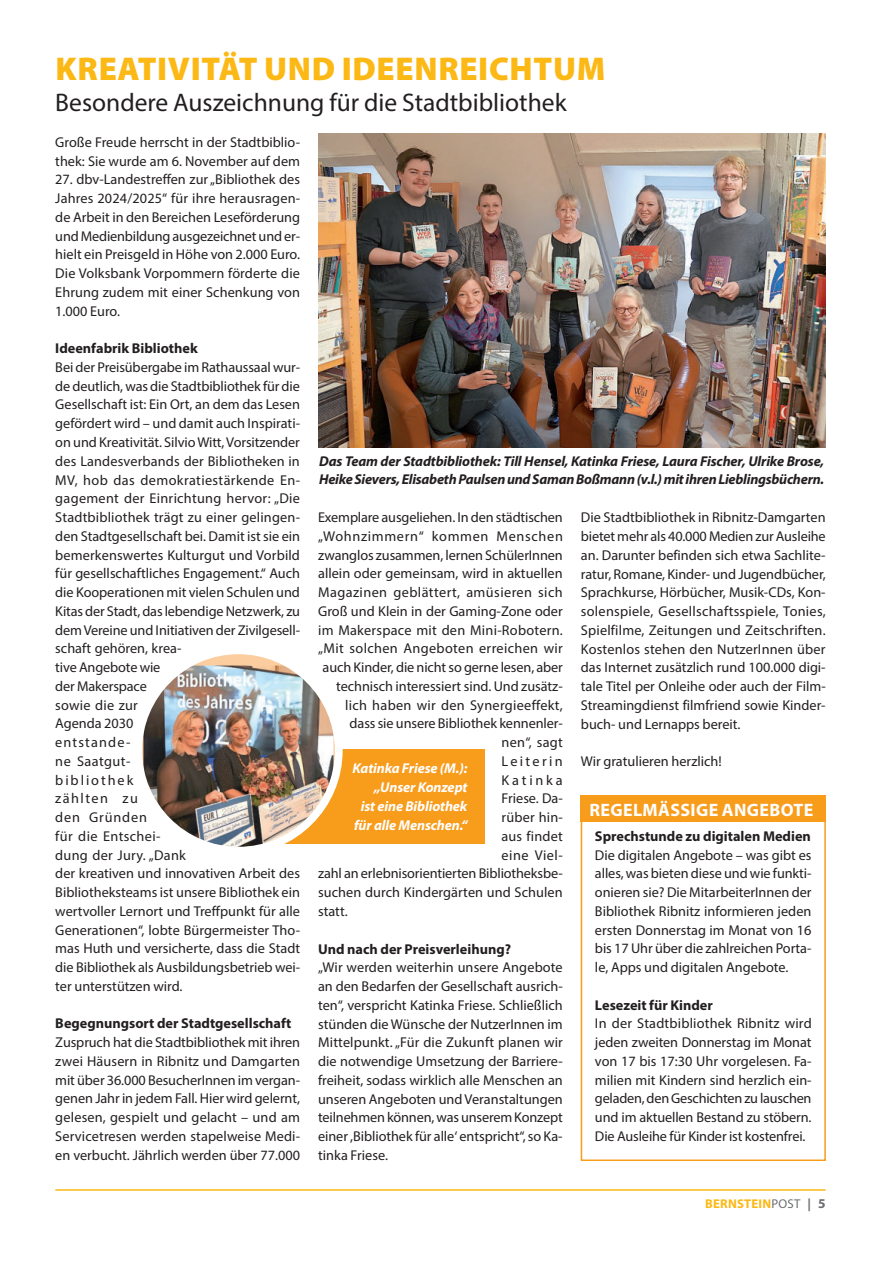
<style>
.page{position:relative;width:881px;height:1263px;background:#fff}
.page>*{position:absolute;margin:0;border:0;box-sizing:border-box;transform-origin:0 0}
.t1{font:900 33px "Myriad Pro";letter-spacing:.02em;color:#fcb814}
.t2{font:25.5px "Myriad Pro";color:#231f20}
.t3{font:700 18px "Myriad Pro";letter-spacing:.02em;color:#fff}
.t4{font:14.25px/18.8px "Myriad Pro";color:#231f20;text-align:justify}
.t5{font:italic 700 14.25px/18.8px "Myriad Pro";letter-spacing:-.015em;color:#231f20}
.t6{font:700 14.25px "Myriad Pro";color:#231f20}
.t7{font:italic 700 14.25px/18.8px "Myriad Pro";letter-spacing:-.01em;color:#fff;text-align:right}
.t8{font:14.25px "Myriad Pro";letter-spacing:.02em;color:#231f20}
.t9{font:14.25px "Myriad Pro";letter-spacing:.03em;color:#231f20}
.t10{font:14.25px "Myriad Pro";letter-spacing:.025em;color:#231f20}
.t11{font:14.25px "Myriad Pro";letter-spacing:.045em;color:#231f20}
.t12{font:14.25px "Myriad Pro";letter-spacing:.035em;color:#231f20}
.t13{font:14.25px "Myriad Pro";letter-spacing:.165em;color:#231f20}
.t14{font:14.25px "Myriad Pro";letter-spacing:.195em;color:#231f20}
.t15{font:700 12.75px "Myriad Pro";letter-spacing:.02em;color:#fcb814}
.s1{font-weight:400;color:#6d6e71}
.s2{color:#6d6e71}
.s3{font-size:13.5px;color:#6d6e71}
</style>
<div class="page">
<hr style="left:55px;top:1189px;width:770px;height:2px;background:#fcb814">
<img style="left:318px;top:133px;width:507px;height:315px">
<div style="left:580px;top:816px;width:245px;height:345px;border:2px solid #f89c1c"></div>
<div style="left:580px;top:795px;width:245px;height:27px;background:#f89c1c"></div>
<div style="left:242px;top:749px;width:242px;height:94px;background:#f89c1c"></div>
<svg style="left:138px;top:650px;width:200px;height:201px"></svg>
<img style="left:143px;top:665px;width:190px;height:180px">
<div style="left:134px;top:646px;width:208px;height:208px;border:8px solid #fff;border-radius:50%"></div>
<h1 class="t1" style="left:56px;top:52px;width:551px">KREATIVITÄT UND IDEENREICHTUM</h1>
<h2 class="t2" style="left:55px;top:90px;width:512px">Besondere Auszeichnung für die Stadtbibliothek</h2>
<p class="t4" style="left:55px;top:133px;width:246px">Große Freude herrscht in der Stadtbiblio&shy;thek: Sie wurde am 6. November auf dem</p>
<p class="t4" style="left:55px;top:171px;width:246px">27. dbv-Landestreffen zur „Bibliothek des Jahres 2024/2025“ für ihre herausragen&shy;de Arbeit in den Bereichen Leseförderung und Medienbildung ausgezeichnet und er&shy;hielt ein Preisgeld in Höhe von 2.000 Euro.<br>Die Volksbank Vorpommern förderte die Ehrung zudem mit einer Schenkung von 1.000 Euro.</p>
<p class="t6" style="left:55px;top:341px;width:144px">Ideenfabrik Bibliothek</p>
<p class="t4" style="left:55px;top:358px;width:246px;text-align:left">Bei der Preisübergabe im Rathaussaal wur&shy;de deutlich, was die Stadtbibliothek für die<br>Gesellschaft ist: Ein Ort, an dem das Lesen gefördert wird – und damit auch Inspirati&shy;on und Kreativität. Silvio Witt, Vorsitzender des Landesverbands der Bibliotheken in<br>MV, hob das demokratiestärkende En&shy;gagement der Einrichtung hervor: „Die<br>Stadtbibliothek trägt zu einer gelingen&shy;den Stadtgesellschaft bei. Damit ist sie ein bemerkenswertes Kulturgut und Vorbild für gesellschaftliches Engagement.“ Auch die Kooperationen mit vielen Schulen und<br>Kitas der Stadt, das lebendige Netzwerk, zu dem Vereine und Initiativen der Zivilgesell&shy;schaft gehören, krea-<br>tive Angebote wie<br>der Makerspace<br>sowie die zur<br>Agenda 2030<br>entstande-<br>ne Saatgut-<br>bibliothek<br>zählten zu<br>den Gründen<br>für die Entschei-<br>dung der Jury. „Dank<br>der kreativen und innovativen Arbeit des<br>Bibliotheksteams ist unsere Bibliothek ein wertvoller Lernort und Treffpunkt für alle<br>Generationen“, lobte Bürgermeister Tho&shy;mas Huth und versicherte, dass die Stadt die Bibliothek als Ausbildungsbetrieb wei&shy;ter unterstützen wird.</p>
<p class="t6" style="left:55px;top:1016px;width:237px">Begegnungsort der Stadtgesellschaft</p>
<p class="t4" style="left:55px;top:1034px;width:246px">Zuspruch hat die Stadtbibliothek mit ihren zwei Häusern in Ribnitz und Damgarten mit über 36.000 BesucherInnen im vergan&shy;genen Jahr in jedem Fall. Hier wird gelernt, gelesen, gespielt und gelacht – und am Servicetresen werden stapelweise Medi&shy;en verbucht. Jährlich werden über 77.000</p>
<p class="t5" style="left:319px;top:453px;width:506px">Das Team der Stadtbibliothek: Till Hensel, Katinka Friese, Laura Fischer, Ulrike Brose,<br>Heike Sievers, Elisabeth Paulsen und Saman Boßmann (v.l.) mit ihren Lieblingsbüchern.</p>
<p class="t4" style="left:318px;top:509px;width:246px">Exemplare ausgeliehen. In den städtischen</p>
<p class="t11" style="left:318px;top:529px;width:246px">„Wohnzimmern“ kommen Menschen</p>
<p class="t4" style="left:318px;top:546px;width:246px">zwanglos zusammen, lernen SchülerInnen</p>
<p class="t4" style="left:318px;top:565px;width:246px">allein oder gemeinsam, wird in aktuellen</p>
<p class="t9" style="left:318px;top:585px;width:246px">Magazinen geblättert, amüsieren sich</p>
<p class="t4" style="left:318px;top:602px;width:246px">Groß und Klein in der Gaming-Zone oder</p>
<p class="t8" style="left:318px;top:623px;width:246px">im Makerspace mit den Mini-Robotern.</p>
<p class="t10" style="left:318px;top:642px;width:246px">„Mit solchen Angeboten erreichen wir</p>
<p class="t4" style="left:322px;top:659px;width:242px">auch Kinder, die nicht so gerne lesen, aber</p>
<p class="t4" style="left:336px;top:677px;width:228px">technisch interessiert sind. Und zusätz-</p>
<p class="t8" style="left:345px;top:698px;width:219px">lich haben wir den Synergieeffekt,</p>
<p class="t4" style="left:349px;top:715px;width:214px">dass sie unsere Bibliothek kennenler-</p>
<p class="t4" style="left:501px;top:734px;width:63px">nen“, sagt</p>
<p class="t13" style="left:501px;top:754px;width:63px">Leiterin</p>
<p class="t14" style="left:501px;top:773px;width:63px">Katinka</p>
<p class="t4" style="left:501px;top:790px;width:63px">Friese. Da-</p>
<p class="t4" style="left:501px;top:809px;width:63px">rüber hin-</p>
<p class="t4" style="left:501px;top:827px;width:63px">aus findet</p>
<p class="t12" style="left:501px;top:848px;width:63px">eine Viel-</p>
<p class="t4" style="left:318px;top:865px;width:246px">zahl an erlebnisorientierten Bibliotheksbe-</p>
<p class="t4" style="left:318px;top:884px;width:246px">suchen durch Kindergärten und Schulen</p>
<p class="t4" style="left:318px;top:902px;width:31px">statt.</p>
<p class="t6" style="left:318px;top:941px;width:194px">Und nach der Preisverleihung?</p>
<p class="t4" style="left:318px;top:959px;width:246px">„Wir werden weiterhin unsere Angebote an den Bedarfen der Gesellschaft ausrich&shy;ten“, verspricht Katinka Friese. Schließlich stünden die Wünsche der NutzerInnen im Mittelpunkt. „Für die Zukunft planen wir die notwendige Umsetzung der Barriere&shy;freiheit, sodass wirklich alle Menschen an unseren Angeboten und Veranstaltungen teilnehmen können, was unserem Konzept einer ,Bibliothek für alle‘ entspricht“, so Ka&shy;tinka Friese.</p>
<p class="t4" style="left:580px;top:509px;width:246px">Die Stadtbibliothek in Ribnitz-Damgarten bietet mehr als 40.000 Medien zur Ausleihe an. Darunter befinden sich etwa Sachlite&shy;ratur, Romane, Kinder- und Jugendbücher, Sprachkurse, Hörbücher, Musik-CDs, Kon&shy;solenspiele, Gesellschaftsspiele, Tonies, Spielfilme, Zeitungen und Zeitschriften.<br>Kostenlos stehen den NutzerInnen über das Internet zusätzlich rund 100.000 digi&shy;tale Titel per Onleihe oder auch der Film-Streamingdienst filmfriend sowie Kinder&shy;buch- und Lernapps bereit.</p>
<p class="t4" style="left:580px;top:753px;width:142px">Wir gratulieren herzlich!</p>
<p class="t7" style="left:352px;top:760px;width:116px">Katinka Friese (M.): „Unser Konzept<br>ist eine Bibliothek für alle Menschen.“</p>
<p class="t3" style="left:589px;top:800px;width:225px">REGELMÄSSIGE ANGEBOTE</p>
<p class="t6" style="left:594px;top:829px;width:217px">Sprechstunde zu digitalen Medien</p>
<p class="t4" style="left:594px;top:846px;width:218px">Die digitalen Angebote – was gibt es alles, was bieten diese und wie funkti&shy;onieren sie? Die MitarbeiterInnen der Bibliothek Ribnitz informieren jeden ersten Donnerstag im Monat von 16 bis 17 Uhr über die zahlreichen Porta&shy;le, Apps und digitalen Angebote.</p>
<p class="t6" style="left:594px;top:997px;width:119px">Lesezeit für Kinder</p>
<p class="t4" style="left:594px;top:1015px;width:218px">In der Stadtbibliothek Ribnitz wird jeden zweiten Donnerstag im Monat von 17 bis 17:30 Uhr vorgelesen. Fa&shy;milien mit Kindern sind herzlich ein&shy;geladen, den Geschichten zu lauschen und im aktuellen Bestand zu stöbern.<br>Die Ausleihe für Kinder ist kostenfrei.</p>
<p class="t15" style="left:705px;top:1197px;width:122px">BERNSTEIN<span class="s1">POST</span> <span class="s2">|</span> <span class="s3">5</span></p>
</div>
